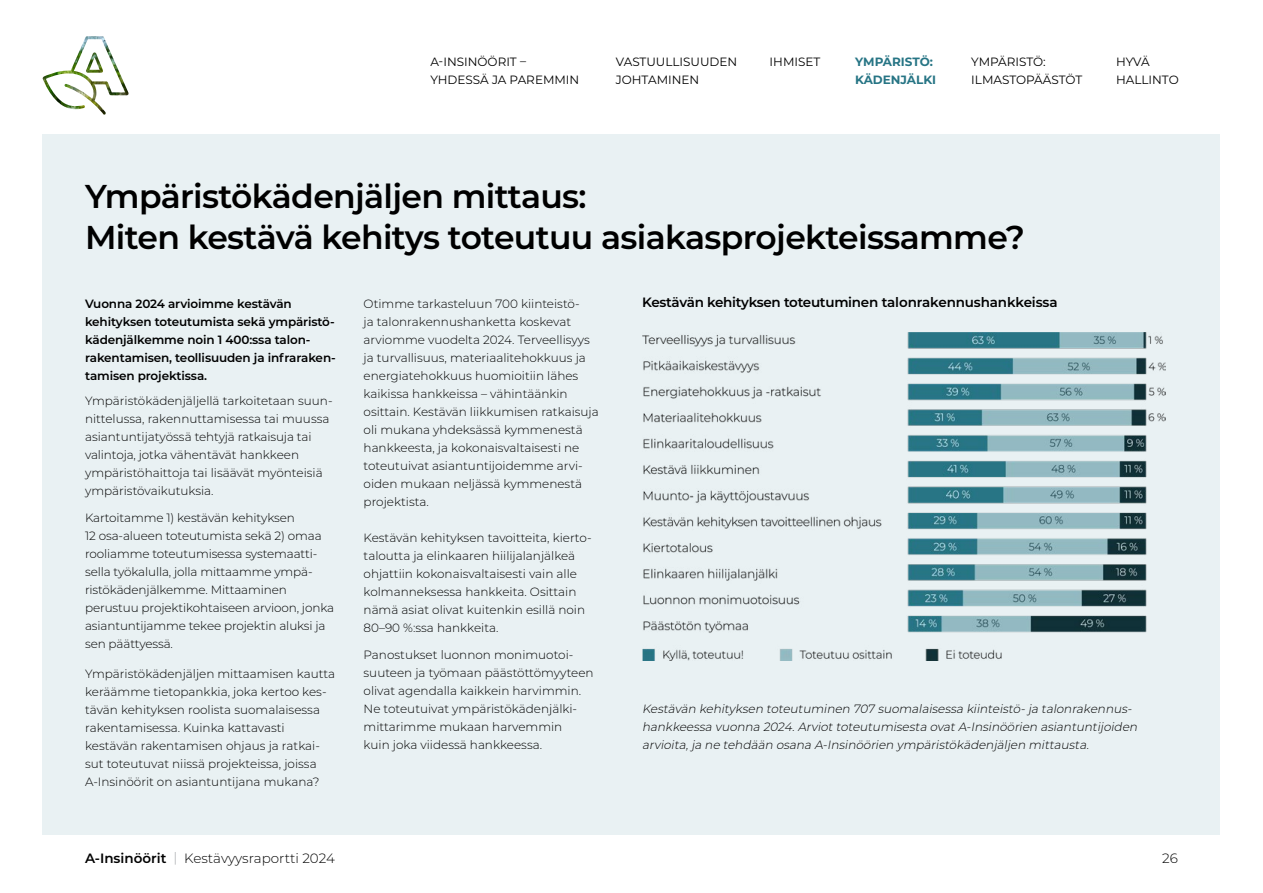
<style>
.page{position:relative;width:1263px;height:893px;background:#fff}
.page>*{position:absolute;margin:0;border:0;box-sizing:border-box;transform-origin:0 0}
.H2_Kappaleotsikko{font:600 33px/40.5px "Montserrat";letter-spacing:-.02em;color:#000}
.H4_Alaotsikko_2__taso__9_13_pt{font:600 13.5px "Montserrat";letter-spacing:-.02em;color:#000}
.t1{font:300 13.5px "Montserrat";color:#000}
.Leipis_pieni_8_12_pt{font:300 12px/18px "Montserrat";color:#000}
.Leipis_pieni_8_12_pt-2{font:italic 300 12px/18px "Montserrat";color:#000}
.Leipis_pieni_8_12_pt-3{font:600 12px/18px "Montserrat";letter-spacing:-.01em;color:#000}
.t2{font:12px/18px "Montserrat";color:#000}
.t3{font:700 12px/18px "Montserrat";color:#277585}
.s1{font-weight:600}
.s2{color:#a7a9ac}
</style>
<div class="page">
<img style="left:42px;top:36px;width:87px;height:79px">
<div style="left:43px;top:134px;width:1177px;height:700px;background:#e9f1f3"></div>
<img style="left:642px;top:333px;width:523px;height:328px">
<p class="t2" style="left:430px;top:52px;width:150px">A-INSINÖÖRIT –<br>YHDESSÄ JA PAREMMIN</p>
<p class="t2" style="left:616px;top:52px;width:123px">VASTUULLISUUDEN<br>JOHTAMINEN</p>
<p class="t2" style="left:770px;top:52px;width:52px">IHMISET</p>
<p class="t3" style="left:855px;top:52px;width:82px">YMPÄRISTÖ:<br>KÄDENJÄLKI</p>
<p class="t2" style="left:971px;top:52px;width:113px">YMPÄRISTÖ:<br>ILMASTOPÄÄSTÖT</p>
<p class="t2" style="left:1116px;top:52px;width:64px">HYVÄ<br>HALLINTO</p>
<h2 class="H2_Kappaleotsikko" style="left:85px;top:175px;width:941px">Ympäristökädenjäljen mittaus:<br>Miten kestävä kehitys toteutuu asiakasprojekteissamme?</h2>
<p class="Leipis_pieni_8_12_pt-3" style="left:85px;top:294px;width:252px">Vuonna 2024 arvioimme kestävän kehityksen toteutumista sekä ympäristö&shy;kädenjälkemme noin 1 400:ssa talon&shy;rakentamisen, teollisuuden ja infraraken&shy;tamisen projektissa.</p>
<p class="Leipis_pieni_8_12_pt" style="left:85px;top:391px;width:249px">Ympäristökädenjäljellä tarkoitetaan suun&shy;nittelussa, rakennuttamisessa tai muussa asiantuntijatyössä tehtyjä ratkaisuja tai valintoja, jotka vähentävät hankkeen ympäristöhaittoja tai lisäävät myönteisiä ympäristövaikutuksia.</p>
<p class="Leipis_pieni_8_12_pt" style="left:85px;top:508px;width:251px">Kartoitamme 1) kestävän kehityksen<br>12 osa-alueen toteutumista sekä 2) omaa rooliamme toteutumisessa systemaatti&shy;sella työkalulla, jolla mittaamme ympä&shy;ristökädenjälkemme. Mittaaminen perustuu projektikohtaiseen arvioon, jonka asiantuntijamme tekee projektin aluksi ja sen päättyessä.</p>
<p class="Leipis_pieni_8_12_pt" style="left:85px;top:664px;width:252px">Ympäristökädenjäljen mittaamisen kautta keräämme tietopankkia, joka kertoo kes&shy;tävän kehityksen roolista suomalaisessa rakentamisessa. Kuinka kattavasti kestävän rakentamisen ohjaus ja ratkai&shy;sut toteutuvat niissä projekteissa, joissa A-Insinöörit on asiantuntijana mukana?</p>
<p class="Leipis_pieni_8_12_pt" style="left:364px;top:294px;width:237px">Otimme tarkasteluun 700 kiinteistö-<br>ja talonrakennushanketta koskevat arviomme vuodelta 2024. Terveellisyys ja turvallisuus, materiaalitehokkuus ja energiatehokkuus huomioitiin lähes kaikissa hankkeissa – vähintäänkin osittain. Kestävän liikkumisen ratkaisuja oli mukana yhdeksässä kymmenestä hankkeesta, ja kokonaisvaltaisesti ne toteutuivat asiantuntijoidemme arvi&shy;oiden mukaan neljässä kymmenestä projektista.</p>
<p class="Leipis_pieni_8_12_pt" style="left:364px;top:528px;width:228px">Kestävän kehityksen tavoitteita, kierto&shy;taloutta ja elinkaaren hiilijalanjälkeä ohjattiin kokonaisvaltaisesti vain alle kolmanneksessa hankkeita. Osittain nämä asiat olivat kuitenkin esillä noin 80–90 %:ssa hankkeita.</p>
<p class="Leipis_pieni_8_12_pt" style="left:364px;top:645px;width:232px">Panostukset luonnon monimuotoi&shy;suuteen ja työmaan päästöttömyyteen olivat agendalla kaikkein harvimmin.<br>Ne toteutuivat ympäristökädenjälki&shy;mittarimme mukaan harvemmin<br>kuin joka viidessä hankkeessa.</p>
<p class="H4_Alaotsikko_2__taso__9_13_pt" style="left:642px;top:293px;width:417px">Kestävän kehityksen toteutuminen talonrakennushankkeissa</p>
<p class="Leipis_pieni_8_12_pt-2" style="left:642px;top:699px;width:499px">Kestävän kehityksen toteutuminen 707 suomalaisessa kiinteistö-ja talonrakennus&shy;hankkeessa vuonna 2024.Arviottoteutumisesta ovatA-Insinöörien asiantuntijoiden arvioita,ja ne tehdään osana A-Insinöörien ympäristökädenjäljen mittausta.</p>
<p class="t1" style="left:85px;top:849px;width:251px"><span class="s1">A-Insinöörit</span> <span class="s2">|</span> Kestävyysraportti 2024</p>
<p class="t1" style="left:1162px;top:849px;width:17px">26</p>
</div>
